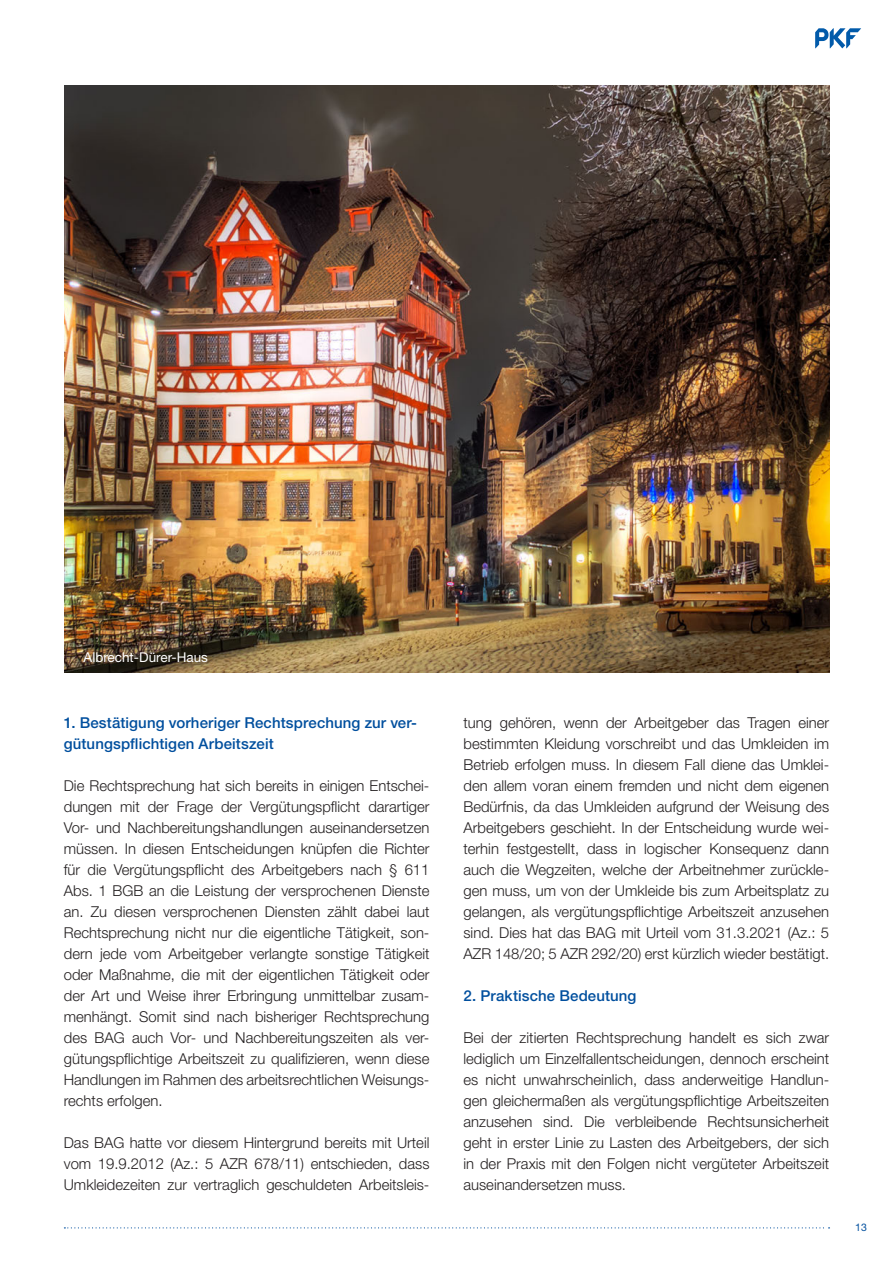
<style>
.page{position:relative;width:893px;height:1263px;background:#fff}
.page>*{position:absolute;margin:0;border:0;box-sizing:border-box;transform-origin:0 0}
.Copy_Fließtext{font:300 15px/21px "Helvetica Neue LT";color:#231f20;text-align:justify}
.Zwischentitel{font:500 15px/21px "Helvetica Neue LT";letter-spacing:.01em;color:#014f9e}
.t1{font:13.5px "Helvetica Neue LT";color:#fff}
.t2{font:10.5px "Helvetica Neue LT";color:#014f9e}
</style>
<div class="page">
<svg style="left:815px;top:28px;width:46px;height:20px"></svg>
<svg style="left:64px;top:1227px;width:766px;height:1px"></svg>
<img style="left:64px;top:85px;width:766px;height:588px">
<p class="t1" style="left:84px;top:649px;width:126px">Albrecht-Dürer-Haus</p>
<p class="Zwischentitel" style="left:64px;top:712px;width:355px">1. Bestätigung vorheriger Rechtsprechung zur ver&shy;gütungspflichtigen Arbeitszeit</p>
<p class="Copy_Fließtext" style="left:64px;top:774px;width:367px">Die Rechtsprechung hat sich bereits in einigen Entschei&shy;dungen mit der Frage der Vergütungspflicht darartiger Vor- und Nachbereitungshandlungen auseinandersetzen müssen. In diesen Entscheidungen knüpfen die Richter für die Vergütungspflicht des Arbeitgebers nach § 611<br>Abs. 1 BGB an die Leistung der versprochenen Dienste an. Zu diesen versprochenen Diensten zählt dabei laut Rechtsprechung nicht nur die eigentliche Tätigkeit, son&shy;dern jede vom Arbeitgeber verlangte sonstige Tätigkeit oder Maßnahme, die mit der eigentlichen Tätigkeit oder der Art und Weise ihrer Erbringung unmittelbar zusam&shy;menhängt. Somit sind nach bisheriger Rechtsprechung des BAG auch Vor- und Nachbereitungszeiten als ver&shy;gütungspflichtige Arbeitszeit zu qualifizieren, wenn diese Handlungen im Rahmen des arbeitsrechtlichen Weisungs&shy;rechts erfolgen.</p>
<p class="Copy_Fließtext" style="left:64px;top:1131px;width:367px">Das BAG hatte vor diesem Hintergrund bereits mit Urteil vom 19.9.2012 (Az.: 5 AZR 678/11) entschieden, dass Umkleidezeiten zur vertraglich geschuldeten Arbeitsleis-</p>
<p class="Copy_Fließtext" style="left:464px;top:711px;width:367px">tung gehören, wenn der Arbeitgeber das Tragen einer bestimmten Kleidung vorschreibt und das Umkleiden im Betrieb erfolgen muss. In diesem Fall diene das Umklei&shy;den allem voran einem fremden und nicht dem eigenen Bedürfnis, da das Umkleiden aufgrund der Weisung des Arbeitgebers geschieht. In der Entscheidung wurde wei&shy;terhin festgestellt, dass in logischer Konsequenz dann auch die Wegzeiten, welche der Arbeitnehmer zurückle&shy;gen muss, um von der Umkleide bis zum Arbeitsplatz zu gelangen, als vergütungspflichtige Arbeitszeit anzusehen sind. Dies hat das BAG mit Urteil vom 31.3.2021 (Az.: 5<br>AZR 148/20; 5 AZR 292/20) erst kürzlich wieder bestätigt.</p>
<p class="Zwischentitel" style="left:464px;top:985px;width:175px">2. Praktische Bedeutung</p>
<p class="Copy_Fließtext" style="left:464px;top:1026px;width:367px">Bei der zitierten Rechtsprechung handelt es sich zwar lediglich um Einzelfallentscheidungen, dennoch erscheint es nicht unwahrscheinlich, dass anderweitige Handlun&shy;gen gleichermaßen als vergütungspflichtige Arbeitszeiten anzusehen sind. Die verbleibende Rechtsunsicherheit geht in erster Linie zu Lasten des Arbeitgebers, der sich in der Praxis mit den Folgen nicht vergüteter Arbeitszeit auseinandersetzen muss.</p>
<p class="t2" style="left:855px;top:1221px;width:13px">13</p>
</div>
